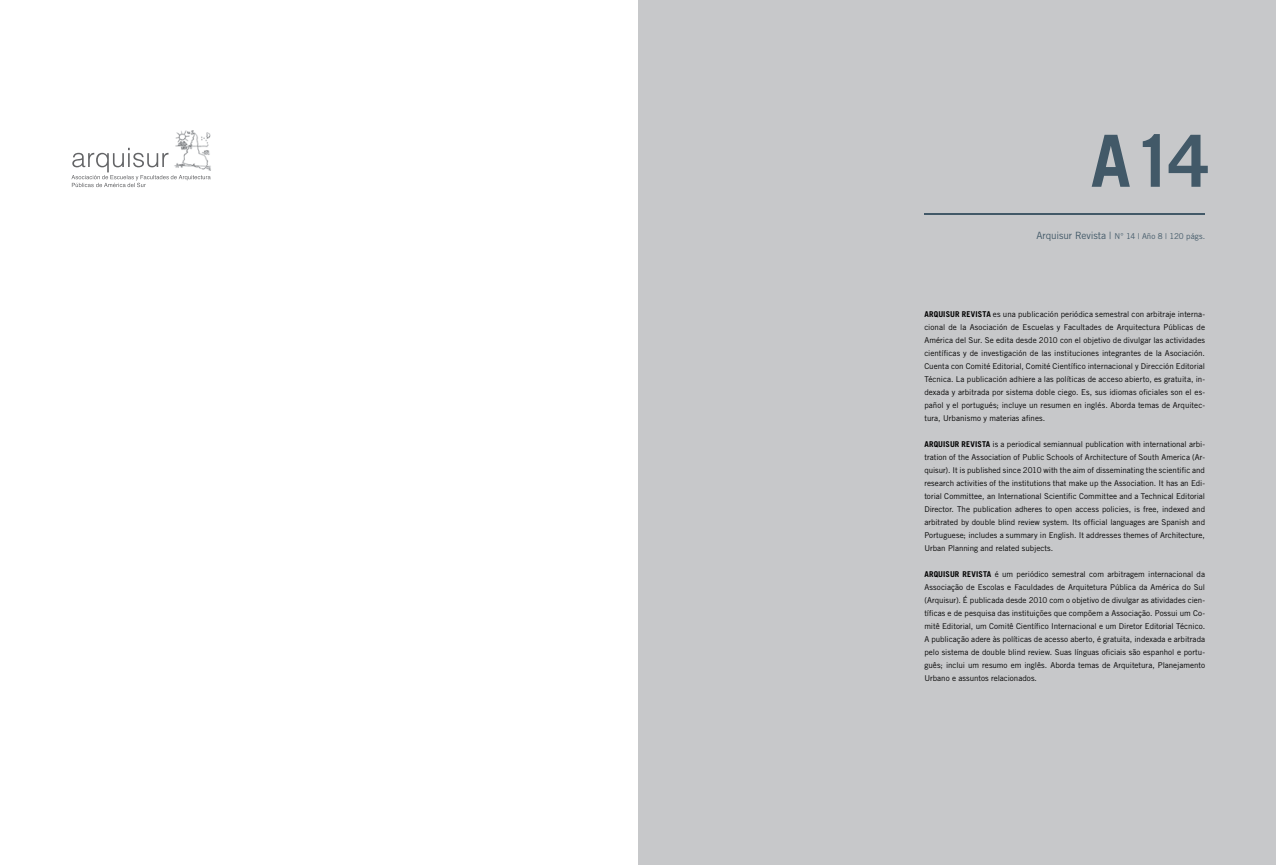
<style>
.page{position:relative;width:1276px;height:865px;background:#fff}
.page>*{position:absolute;margin:0;border:0;box-sizing:border-box;transform-origin:0 0}
.t1{font:700 72px "Trade Gothic LT Std";color:#425968}
.t2{font:8px/13px "Trade Gothic LT Std";color:#000;text-align:justify}
.t3{font:8px "Trade Gothic LT Std";letter-spacing:.005em;color:#425968}
.s1{font-size:10px}
.s2{font-weight:700}
</style>
<div class="page">
<div style="left:638px;top:0;width:638px;height:865px;background:#c7c8ca"></div>
<hr style="left:924px;top:213px;width:281px;height:2px;background:#425968">
<img style="left:175px;top:131px;width:36px;height:17px">
<svg style="left:71px;top:148px;width:140px;height:39px"></svg>
<h1 class="t1" style="left:1090px;top:117px;width:119px">A14</h1>
<p class="t3" style="left:1036px;top:231px;width:170px"><span class="s1">Arquisur Revista |</span> N° 14 | Año 8 | 120 págs.</p>
<p class="t2" style="left:924px;top:307px;width:282px"><span class="s2">ARQUISUR REVISTA</span> es una publicación periódica semestral con arbitraje interna&shy;cional de la Asociación de Escuelas y Facultades de Arquitectura Públicas de América del Sur. Se edita desde 2010 con el objetivo de divulgar las actividades científicas y de investigación de las instituciones integrantes de la Asociación.<br>Cuenta con Comité Editorial, Comité Científico internacional y Dirección Editorial Técnica. La publicación adhiere a las políticas de acceso abierto, es gratuita, in&shy;dexada y arbitrada por sistema doble ciego. Es, sus idiomas oficiales son el es&shy;pañol y el portugués; incluye un resumen en inglés. Aborda temas de Arquitec&shy;tura, Urbanismo y materias afines.</p>
<p class="t2" style="left:924px;top:437px;width:282px"><span class="s2">ARQUISUR REVISTA</span> is a periodical semiannual publication with international arbi&shy;tration of the Association of Public Schools of Architecture of South America (Ar&shy;quisur). It is published since 2010 with the aim of disseminating the scientific and research activities of the institutions that make up the Association. It has an Edi&shy;torial Committee, an International Scientific Committee and a Technical Editorial Director. The publication adheres to open access policies, is free, indexed and arbitrated by double blind review system. Its official languages are Spanish and Portuguese; includes a summary in English. It addresses themes of Architecture, Urban Planning and related subjects.</p>
<p class="t2" style="left:924px;top:567px;width:282px"><span class="s2">ARQUISUR REVISTA</span> é um periódico semestral com arbitragem internacional da Associação de Escolas e Faculdades de Arquitetura Pública da América do Sul (Arquisur). É publicada desde 2010 com o objetivo de divulgar as atividades cien&shy;tíficas e de pesquisa das instituições que compõem a Associação. Possui um Co&shy;mitê Editorial, um Comitê Científico Internacional e um Diretor Editorial Técnico.<br>A publicação adere às políticas de acesso aberto, é gratuita, indexada e arbitrada pelo sistema de double blind review. Suas línguas oficiais são espanhol e portu&shy;guês; inclui um resumo em inglês. Aborda temas de Arquitetura, Planejamento Urbano e assuntos relacionados.</p>
</div>
